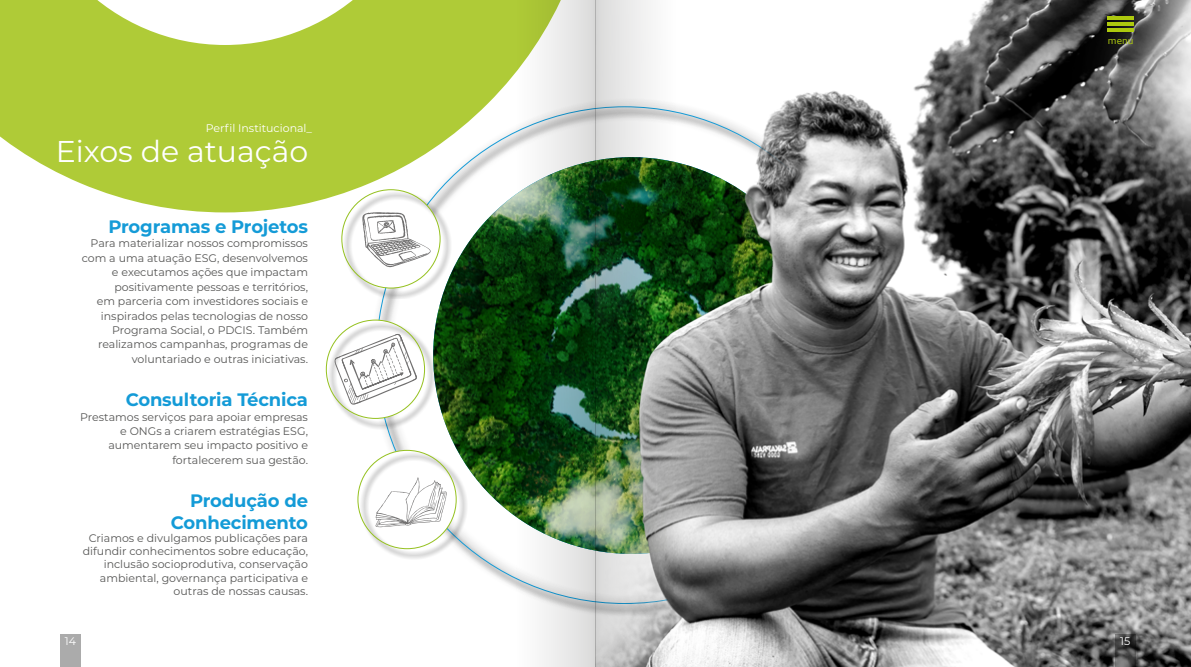
<style>
.page{position:relative;width:1191px;height:667px;background:#fff}
.page>*{position:absolute;margin:0;border:0;box-sizing:border-box;transform-origin:0 0}
.t1{font:30px "Montserrat";color:#fff}
.t2{font:700 18px/21.6px "Montserrat";letter-spacing:-.01em;color:#149bd7;text-align:right}
.t3{font:11px/14.4px "Montserrat";color:#575756;text-align:right}
.t4{font:11px "Montserrat";color:#fff}
.t5{font:9px "Verdana";color:#adc90e}
</style>
<div class="page">
<svg style="left:0;top:0;width:516px;height:212px;fill:#afcb37"></svg>
<div style="left:378px;top:108px;width:508px;height:508px;background:#000;opacity:.75"></div>
<img style="left:675px;top:0;width:516px;height:666px">
<div style="left:359px;top:451px;width:108px;height:108px;background:#000;opacity:.75"></div>
<svg style="left:375px;top:477px;width:72px;height:50px"></svg>
<div style="left:327px;top:321px;width:108px;height:108px;background:#000;opacity:.75"></div>
<svg style="left:333px;top:331px;width:84px;height:74px"></svg>
<div style="left:343px;top:191px;width:108px;height:108px;background:#000;opacity:.75"></div>
<svg style="left:362px;top:212px;width:69px;height:55px"></svg>
<svg style="left:1115px;top:634px;width:20px;height:32px"></svg>
<div style="left:61px;top:634px;width:20px;height:32px;background:#ababab"></div>
<img style="left:595px;top:0;width:80px;height:666px">
<img style="left:516px;top:0;width:79px;height:666px">
<hr style="left:1107px;top:17px;width:26px;height:3px;background:#adc90e">
<hr style="left:1107px;top:22px;width:26px;height:3px;background:#adc90e">
<hr style="left:1107px;top:28px;width:26px;height:3px;background:#adc90e">
<p class="t4" style="left:206px;top:121px;width:108px">Perfil Institucional_</p>
<h1 class="t1" style="left:56px;top:131px;width:254px">Eixos de atuação</h1>
<h2 class="t2" style="left:108px;top:215px;width:201px">Programas e Projetos</h2>
<p class="t3" style="left:82px;top:236px;width:228px">Para materializar nossos compromissos com a uma atuação ESG, desenvolvemos e executamos ações que impactam positivamente pessoas e territórios,<br>em parceria com investidores sociais e inspirados pelas tecnologias de nosso Programa Social, o PDCIS. Também realizamos campanhas, programas de voluntariado e outras iniciativas.</p>
<h2 class="t2" style="left:126px;top:387px;width:184px">Consultoria Técnica</h2>
<p class="t3" style="left:80px;top:408px;width:229px">Prestamos serviços para apoiar empresas e ONGs a criarem estratégias ESG, aumentarem seu impacto positivo e fortalecerem sua gestão.</p>
<h2 class="t2" style="left:171px;top:488px;width:139px">Produção de<br>Conhecimento</h2>
<p class="t3" style="left:83px;top:530px;width:227px;line-height:13.2px">Criamos e divulgamos publicações para difundir conhecimentos sobre educação, inclusão socioprodutiva, conservação ambiental, governança participativa e outras de nossas causas.</p>
<p class="t5" style="left:1108px;top:34px;width:27px">menu</p>
<p class="t4" style="left:65px;top:633px;width:13px">14</p>
<p class="t4" style="left:1120px;top:633px;width:12px">15</p>
</div>
